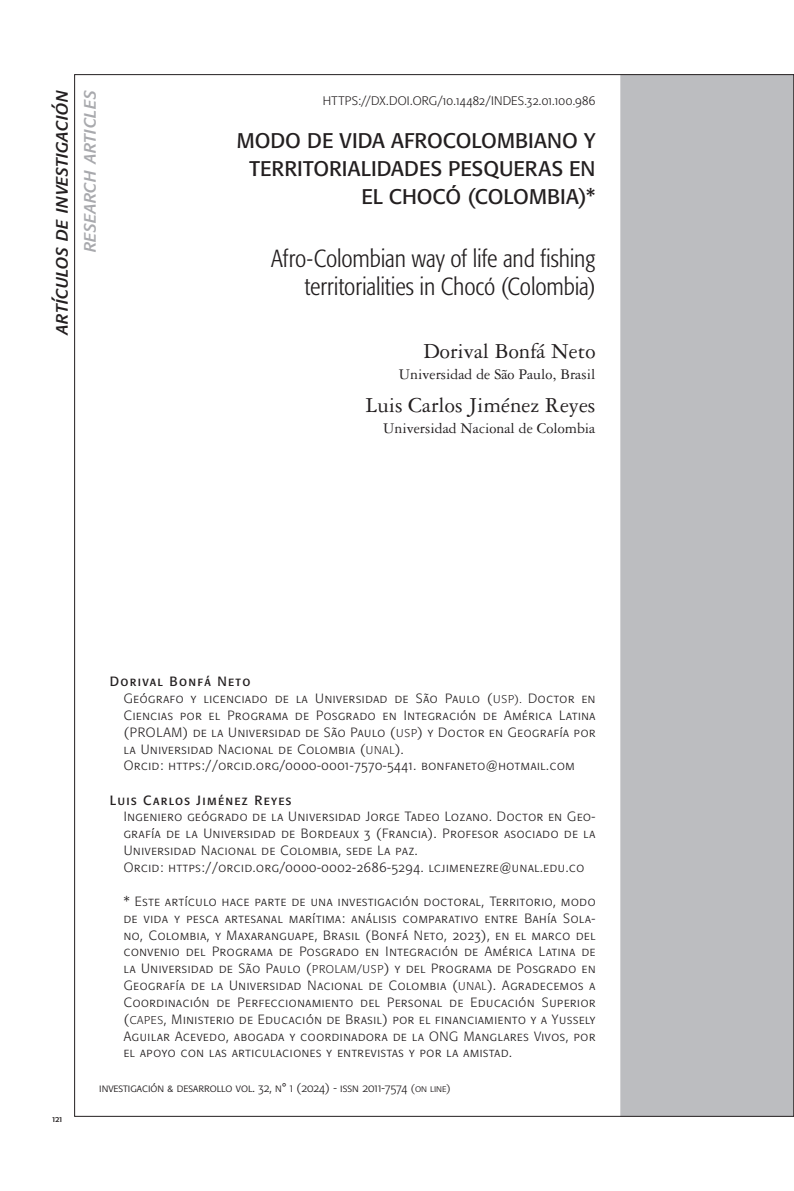
<style>
.page{position:relative;width:794px;height:1191px;background:#fff}
.page>*{position:absolute;margin:0;border:0;box-sizing:border-box;transform-origin:0 0}
.CAPITULO_US{font:300 condensed 24.5px/28px "Formata";letter-spacing:-.005em;color:#231f20;text-align:right}
.Autor{font:22.75px "Garamond 3 LT Std";color:#231f20}
.CAPITULO_ES{font:21px/28px "Formata Regular SC";color:#231f20;text-align:right}
.t1{font:21px "Formata Italic SC";letter-spacing:-.005em;color:#231f20}
.t2{font:21px "Formata Italic SC";letter-spacing:-.005em;color:#a8a9ad}
.Afiliación_U{font:15.75px "Garamond 3 LT Std";color:#231f20}
.Info_autor{font:13.3px/16.8px "Formata Light SC";letter-spacing:.05em;color:#231f20;text-align:justify}
.Info_autor_2{font:13.3px "Formata Light SC";letter-spacing:.05em;color:#231f20}
.Autor_info{font:13.3px "Formata Regular SC";letter-spacing:.1em;color:#231f20}
.t3{font:12.25px "Formata Light SC";letter-spacing:.02em;color:#231f20}
.t4{font:11.9px "Formata Light SC";color:#231f20}
.t5{font:8.75px "Formata Regular SC";color:#231f20}
.s1{font-size:11.2px}
.s2{font-size:10.5px}
</style>
<div class="page">
<div style="left:620px;top:74px;width:174px;height:1042px;background:#bcbdc0;border:2px solid #bcbdc0"></div>
<p class="t1" style="left:48px;top:334px;width:245px;rotate:-90deg">artículos de investigación</p>
<p class="t2" style="left:76px;top:252px;width:164px;rotate:-90deg">research articles</p>
<p class="t3" style="left:323px;top:94px;width:274px">HTTPS://DX.DOI.ORG/10.14482/INDES.32.01.100.986</p>
<p class="CAPITULO_ES" style="left:237px;top:127px;width:360px">MODO DE VIDA AFROCOLOMBIANO Y<br>TERRITORIALIDADES PESQUERAS EN<br>EL CHOCÓ (COLOMBIA)*</p>
<p class="CAPITULO_US" style="left:271px;top:245px;width:326px">Afro-Colombian way of life and fishing territorialities in Chocó (Colombia)</p>
<p class="Autor" style="left:423px;top:338px;width:173px">Dorival Bonfá Neto</p>
<p class="Afiliación_U" style="left:399px;top:365px;width:198px">Universidad de São Paulo, Brasil</p>
<p class="Autor" style="left:366px;top:392px;width:231px">Luis Carlos Jiménez Reyes</p>
<p class="Afiliación_U" style="left:383px;top:419px;width:214px">Universidad Nacional de Colombia</p>
<p class="Autor_info" style="left:110px;top:673px;width:142px">Dorival Bonfá Neto</p>
<p class="Info_autor" style="left:124px;top:690px;width:473px">Geógrafo y licenciado de la Universidad de São Paulo (<span class="s1">USP).</span> Doctor en Ciencias por el Programa de Posgrado en Integración de América Latina (PROLAM) de la Universidad de São Paulo (<span class="s1">USP</span>) y Doctor en Geografía por la Universidad Nacional de Colombia (<span class="s1">UNAL</span>).</p>
<p class="Info_autor_2" style="left:124px;top:758px;width:452px">Orcid: https://orcid.org/0000-0001-7570-5441. bonfaneto@hotmail.com</p>
<p class="Autor_info" style="left:110px;top:792px;width:183px">Luis Carlos Jiménez Reyes</p>
<p class="Info_autor" style="left:124px;top:808px;width:473px">Ingeniero geógrado de la Universidad Jorge Tadeo Lozano. Doctor en Geo&shy;grafía de la Universidad de Bordeaux 3 (Francia). Profesor asociado de la Universidad Nacional de Colombia, sede La paz.</p>
<p class="Info_autor_2" style="left:124px;top:859px;width:462px">Orcid: https://orcid.org/0000-0002-2686-5294. lcjimenezre@unal.edu.co</p>
<p class="Info_autor" style="left:124px;top:893px;width:473px">* Este artículo hace parte de una investigación doctoral, Territorio, modo de vida y pesca artesanal marítima: análisis comparativo entre Bahía Sola&shy;no, Colombia, y Maxaranguape, Brasil (Bonfá Neto, 2023), en el marco del convenio del Programa de Posgrado en Integración de América Latina de la Universidad de São Paulo (<span class="s1">PROLAM/USP</span>) y del Programa de Posgrado en Geografía de la Universidad Nacional de Colombia (<span class="s1">UNAL</span>). Agradecemos a Coordinación de Perfeccionamiento del Personal de Educación Superior (<span class="s1">CAPES</span>, Ministerio de Educación de Brasil) por el financiamiento y a Yussely Aguilar Acevedo, abogada y coordinadora de la ONG Manglares Vivos, por el apoyo con las articulaciones y entrevistas y por la amistad.</p>
<p class="t5" style="left:52px;top:1113px;width:11px">121</p>
<p class="t4" style="left:99px;top:1081px;width:353px">investigación &amp; desarrollo vol. 32, n° 1 (2024) - issn 2011-7574 <span class="s2">(on line)</span></p>
</div>
